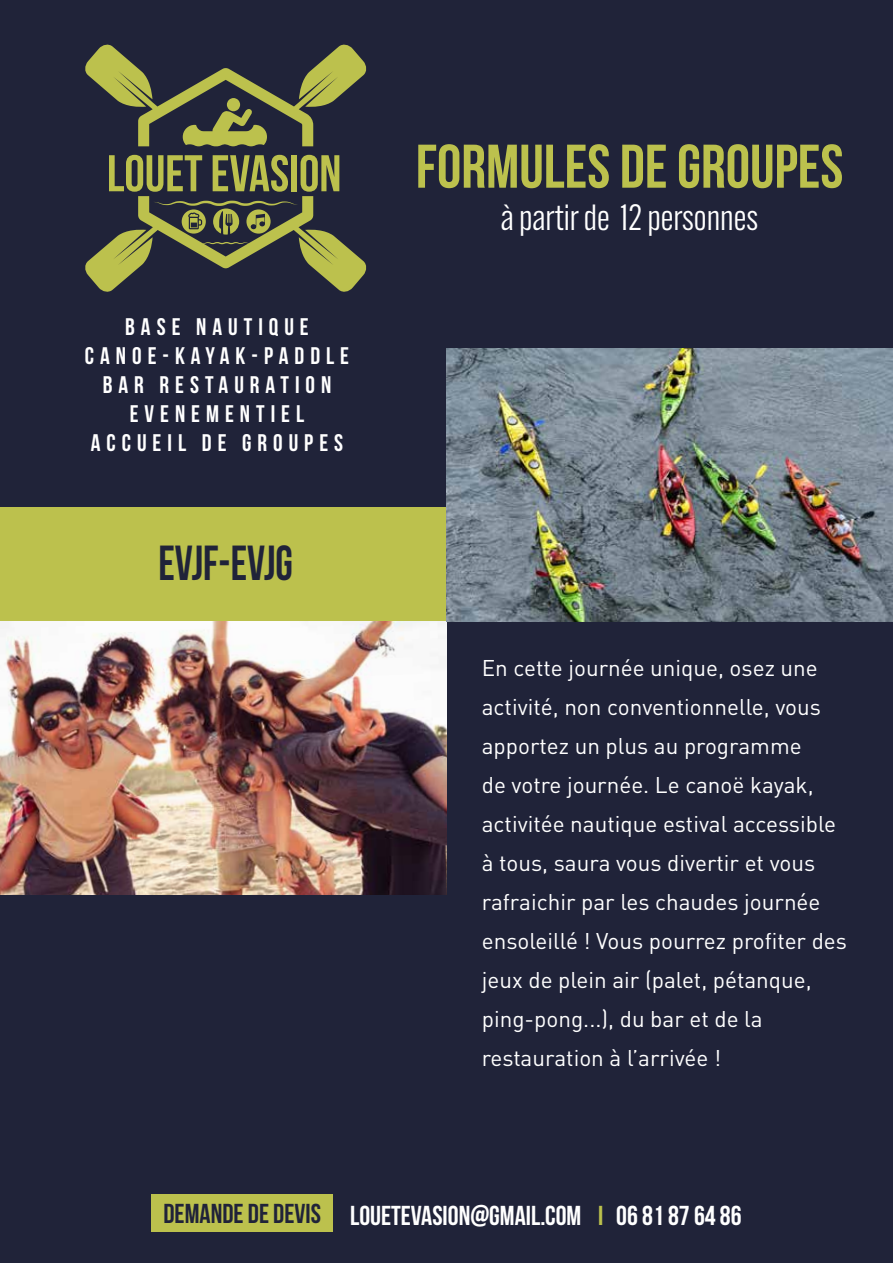
<style>
.page{position:relative;width:893px;height:1263px;background:#202339}
.page>*{position:absolute;margin:0;border:0;box-sizing:border-box;transform-origin:0 0}
.t1{font:61.5px "Bebas Neue";color:#bcc14d}
.t2{font:49.2px "Bebas Neue";color:#202339;scale:.91 1}
.t3{font:35.7px "Alternate Gothic ATF";color:#fff}
.t4{font:27.3px "Bebas Neue";color:#fff}
.t5{font:24px/28.8px "Bebas Neue";letter-spacing:.25em;color:#fff;text-align:center}
.t6{font:22.5px/39px "DIN Pro";color:#fff}
.s1{color:#202339}
.s2{color:#bcc14d}
</style>
<div class="page">
<div style="left:151px;top:1194px;width:182px;height:37px;background:#bcc14d"></div>
<svg style="left:85px;top:44px;width:282px;height:102px"></svg>
<svg style="left:85px;top:155px;width:282px;height:137px"></svg>
<div style="left:0;top:507px;width:893px;height:115px;background:#bcc14d"></div>
<img style="left:0;top:622px;width:446px;height:273px">
<img style="left:446px;top:349px;width:447px;height:273px">
<p class="t5" style="left:85px;top:312px;width:266px">BASE NAUTIQUE<br>CANOE-KAYAK-PADDLE<br>BAR RESTAURATION<br>EVENEMENTIEL<br>ACCUEIL DE GROUPES</p>
<h2 class="t2" style="left:158px;top:536px;width:149px">EVJF-EVJG</h2>
<h1 class="t1" style="left:416px;top:133px;width:429px">FORMULES DE GROUPES</h1>
<h3 class="t3" style="left:501px;top:196px;width:259px">à partir de 12 personnes</h3>
<p class="t6" style="left:482px;top:647px;width:367px">En cette journée unique, osez une activité, non conventionnelle, vous apportez un plus au programme<br>de votre journée. Le canoë kayak, activitée nautique estival accessible à tous, saura vous divertir et vous rafraichir par les chaudes journée ensoleillé ! Vous pourrez profiter des jeux de plein air (palet, pétanque, ping-pong...), du bar et de la restauration à l’arrivée !</p>
<p class="t4" style="left:163px;top:1200px;width:580px"><span class="s1">DEMANDE DE DEVIS</span> LOUETEVASION@GMAIL.COM <span class="s2">I</span> 06 81 87 64 86</p>
</div>
